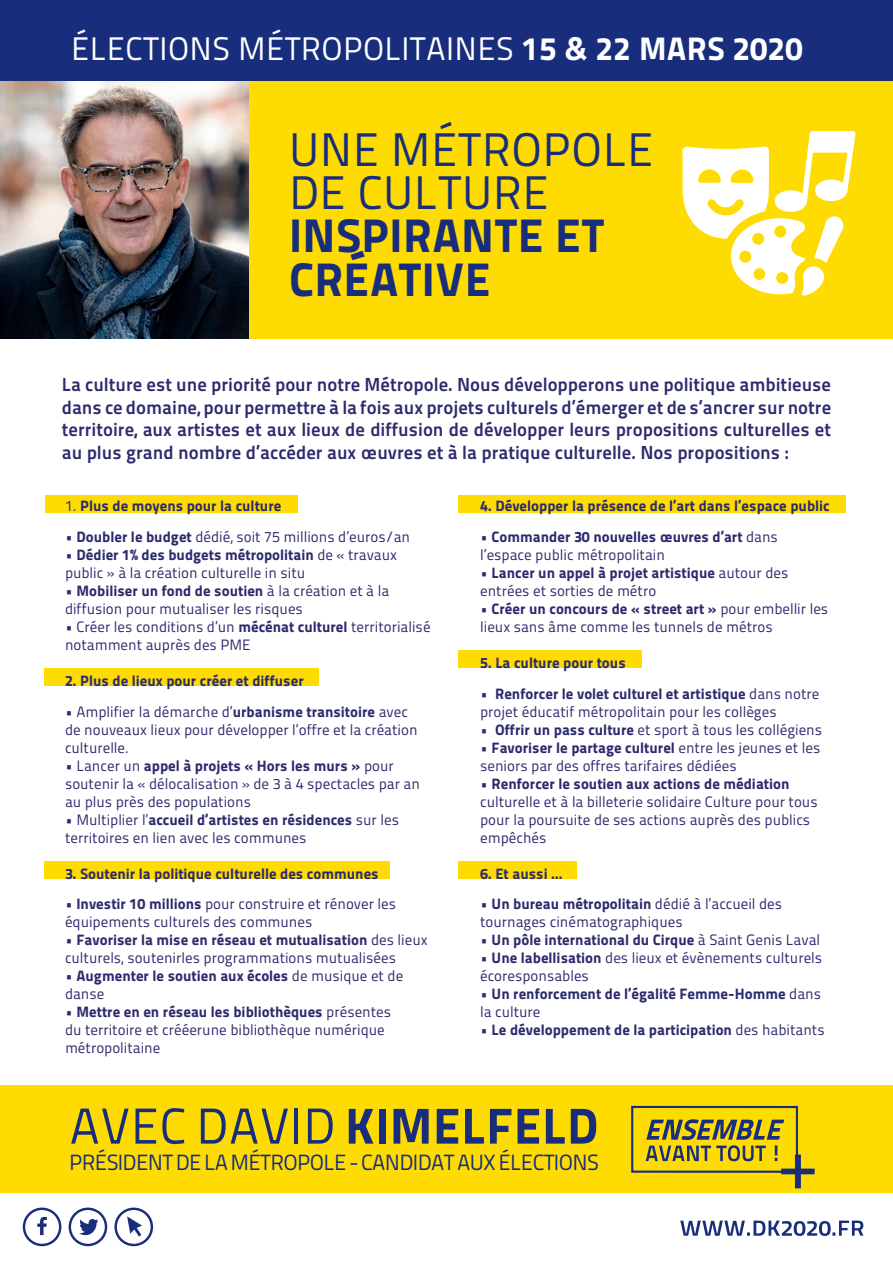
<style>
.page{position:relative;width:893px;height:1263px;background:#fff}
.page>*{position:absolute;margin:0;border:0;box-sizing:border-box;transform-origin:0 0}
.t1{font:50.4px "Titillium Maps 29 L 400 wt";letter-spacing:.01em;color:#182d7c}
.t2{font:46.95px/43px "Titillium Maps 29 L 400 wt";letter-spacing:.01em;color:#182d7c}
.t3{font:46.95px/43px "Titillium Maps 29 L 999 wt";letter-spacing:.01em;color:#182d7c}
.t4{font:32.55px "Titillium Maps 29 L 400 wt";letter-spacing:.01em;color:#fff}
.t5{font:22.05px "Titillium Maps 29 L 400 wt";letter-spacing:-.03em;color:#182d7c}
.t6{font:18.9px/22.6px "Titillium Maps 29 L 800 wt";color:#2c2b6e;text-align:justify}
.t7{font:15px/18px "Titillium Maps 29 L 400 wt";color:#2c2b6e}
.t8{font:15px "Titillium Maps 29 L 999 wt";color:#2c2b6e}
.s1{font-family:"Titillium Maps 29 L 999 wt"}
.s2{font-family:"Titillium Maps 29 L 400 wt"}
</style>
<div class="page">
<div style="left:248px;top:58px;width:645px;height:281px;background:#ffdc01"></div>
<img style="left:0;top:81px;width:248px;height:258px">
<div style="left:0;top:0;width:893px;height:81px;background:#182d7c"></div>
<div style="left:0;top:1085px;width:893px;height:107px;background:#ffdc01"></div>
<svg style="left:680px;top:1220px;width:183px;height:16px"></svg>
<div style="left:23px;top:1207px;width:38px;height:39px;border:2px solid #182d7c;border-radius:50%"></div>
<svg style="left:37px;top:1217px;width:10px;height:18px"></svg>
<div style="left:69px;top:1207px;width:38px;height:39px;border:2px solid #182d7c;border-radius:50%"></div>
<div style="left:114px;top:1207px;width:39px;height:39px;border:2px solid #182d7c;border-radius:50%"></div>
<svg style="left:79px;top:1219px;width:19px;height:16px"></svg>
<svg style="left:127px;top:1216px;width:15px;height:20px"></svg>
<div style="left:631px;top:1106px;width:167px;height:67px;border:2px solid #182d7c"></div>
<svg style="left:646px;top:1119px;width:169px;height:69px"></svg>
<div style="left:45px;top:669px;width:274px;height:17px;background:#ffdc01"></div>
<div style="left:459px;top:651px;width:183px;height:17px;background:#ffdc01"></div>
<div style="left:459px;top:861px;width:118px;height:17px;background:#ffdc01"></div>
<div style="left:459px;top:495px;width:387px;height:17px;background:#ffdc01"></div>
<div style="left:45px;top:861px;width:345px;height:17px;background:#ffdc01"></div>
<div style="left:45px;top:495px;width:253px;height:17px;background:#ffdc01"></div>
<svg style="left:682px;top:131px;width:173px;height:165px"></svg>
<h3 class="t4" style="left:71px;top:24px;width:733px">ÉLECTIONS MÉTROPOLITAINES <span class="s1">15 &amp; 22 MARS 2020</span></h3>
<h2 class="t2" style="left:289px;top:126px;width:366px">UNE MÉTROPOLE<br>DE CULTURE</h2>
<h2 class="t3" style="left:289px;top:212px;width:317px">INSPIRANTE ET<br>CRÉATIVE</h2>
<p class="t6" style="left:62px;top:372px;width:771px">La culture est une priorité pour notre Métropole. Nous développerons une politique ambitieuse dans ce domaine, pour permettre à la fois aux projets culturels d’émerger et de s’ancrer sur notre territoire, aux artistes et aux lieux de diffusion de développer leurs propositions culturelles et au plus grand nombre d’accéder aux œuvres et à la pratique culturelle. Nos propositions :</p>
<p class="t8" style="left:65px;top:494px;width:218px"><span class="s2">1.</span> Plus de moyens pour la culture</p>
<p class="t7" style="left:65px;top:527px;width:347px">• <span class="s1">Doubler le budget</span> dédié, soit 75 millions d’euros/an</p>
<p class="t8" style="left:65px;top:543px;width:334px"><span class="s2">•</span> Dédier 1% des budgets métropolitain <span class="s2">de « travaux</span></p>
<p class="t7" style="left:65px;top:563px;width:242px">public » à la création culturelle in situ</p>
<p class="t8" style="left:65px;top:579px;width:326px"><span class="s2">•</span> Mobiliser un fond de soutien <span class="s2">à la création et à la</span></p>
<p class="t7" style="left:65px;top:599px;width:239px">diffusion pour mutualiser les risques</p>
<p class="t7" style="left:65px;top:617px;width:367px">• Créer les conditions d’un <span class="s1">mécénat culturel</span> territorialisé notamment auprès des PME</p>
<p class="t8" style="left:65px;top:669px;width:240px">2. Plus de lieux pour créer et diffuser</p>
<p class="t7" style="left:65px;top:701px;width:354px">• Amplifier la démarche d’<span class="s1">urbanisme transitoire</span> avec de nouveaux lieux pour développer l’offre et la création culturelle.</p>
<p class="t8" style="left:65px;top:753px;width:330px"><span class="s2">• Lancer un</span> appel à projets « Hors les murs » <span class="s2">pour</span></p>
<p class="t7" style="left:65px;top:773px;width:356px">soutenir la « délocalisation » de 3 à 4 spectacles par an au plus près des populations</p>
<p class="t8" style="left:65px;top:807px;width:336px"><span class="s2">• Multiplier l’</span>accueil d’artistes en résidences <span class="s2">sur les</span></p>
<p class="t7" style="left:65px;top:827px;width:243px">territoires en lien avec les communes</p>
<p class="t8" style="left:65px;top:861px;width:315px">3. Soutenir la politique culturelle des communes</p>
<p class="t7" style="left:65px;top:894px;width:333px">• <span class="s1">Investir 10 millions</span> pour construire et rénover les équipements culturels des communes</p>
<p class="t8" style="left:65px;top:928px;width:364px"><span class="s2">•</span> Favoriser la mise en réseau et mutualisation <span class="s2">des lieux</span></p>
<p class="t7" style="left:65px;top:948px;width:332px">culturels, soutenirles programmations mutualisées</p>
<p class="t8" style="left:65px;top:964px;width:340px"><span class="s2">•</span> Augmenter le soutien aux écoles <span class="s2">de musique et de</span></p>
<p class="t7" style="left:65px;top:984px;width:41px">danse</p>
<p class="t8" style="left:65px;top:1000px;width:328px"><span class="s2">•</span> Mettre en en réseau les bibliothèques <span class="s2">présentes</span></p>
<p class="t7" style="left:65px;top:1020px;width:321px">du territoire et crééerune bibliothèque numérique métropolitaine</p>
<p class="t8" style="left:480px;top:494px;width:351px">4. Développer la présence de l’art dans l’espace public</p>
<p class="t8" style="left:480px;top:525px;width:299px"><span class="s2">•</span> Commander 30 nouvelles œuvres d’art <span class="s2">dans</span></p>
<p class="t7" style="left:480px;top:545px;width:186px">l’espace public métropolitain</p>
<p class="t8" style="left:480px;top:561px;width:310px"><span class="s2">•</span> Lancer un appel à projet artistique <span class="s2">autour des</span></p>
<p class="t7" style="left:480px;top:581px;width:178px">entrées et sorties de métro</p>
<p class="t8" style="left:480px;top:597px;width:350px"><span class="s2">•</span> Créer un concours de « street art » <span class="s2">pour embellir les</span></p>
<p class="t7" style="left:480px;top:617px;width:294px">lieux sans âme comme les tunnels de métros</p>
<p class="t8" style="left:480px;top:651px;width:147px">5. La culture pour tous</p>
<p class="t8" style="left:480px;top:681px;width:341px"><span class="s2">•</span> Renforcer le volet culturel et artistique <span class="s2">dans notre</span></p>
<p class="t7" style="left:480px;top:701px;width:298px">projet éducatif métropolitain pour les collèges</p>
<p class="t7" style="left:480px;top:719px;width:343px">• <span class="s1">Offrir un pass culture</span> et sport à tous les collégiens</p>
<p class="t8" style="left:480px;top:735px;width:342px"><span class="s2">•</span> Favoriser le partage culturel <span class="s2">entre les jeunes et les</span></p>
<p class="t7" style="left:480px;top:755px;width:258px">seniors par des offres tarifaires dédiées</p>
<p class="t8" style="left:480px;top:771px;width:311px"><span class="s2">•</span> Renforcer le soutien aux actions de médiation</p>
<p class="t7" style="left:480px;top:791px;width:339px">culturelle et à la billeterie solidaire Culture pour tous pour la poursuite de ses actions auprès des publics empêchés</p>
<p class="t8" style="left:480px;top:861px;width:84px">6. Et aussi …</p>
<p class="t8" style="left:480px;top:892px;width:304px"><span class="s2">•</span> Un bureau métropolitain <span class="s2">dédié à l’accueil des</span></p>
<p class="t7" style="left:480px;top:912px;width:204px">tournages cinématographiques</p>
<p class="t8" style="left:480px;top:928px;width:341px"><span class="s2">•</span> Un pôle international du Cirque <span class="s2">à Saint Genis Laval</span></p>
<p class="t7" style="left:480px;top:948px;width:344px">• <span class="s1">Une labellisation</span> des lieux et évènements culturels écoresponsables</p>
<p class="t8" style="left:480px;top:982px;width:342px"><span class="s2">•</span> Un renforcement de l’égalité Femme-Homme <span class="s2">dans</span></p>
<p class="t7" style="left:480px;top:1002px;width:62px">la culture</p>
<p class="t8" style="left:480px;top:1018px;width:346px"><span class="s2">•</span> Le développement de la participation <span class="s2">des habitants</span></p>
<h1 class="t1" style="left:69px;top:1088px;width:531px">AVEC DAVID <span class="s1">KIMELFELD</span></h1>
<h3 class="t5" style="left:69px;top:1146px;width:531px">PRÉSIDENT DE LA MÉTROPOLE - CANDIDAT AUX ÉLECTIONS</h3>
</div>
